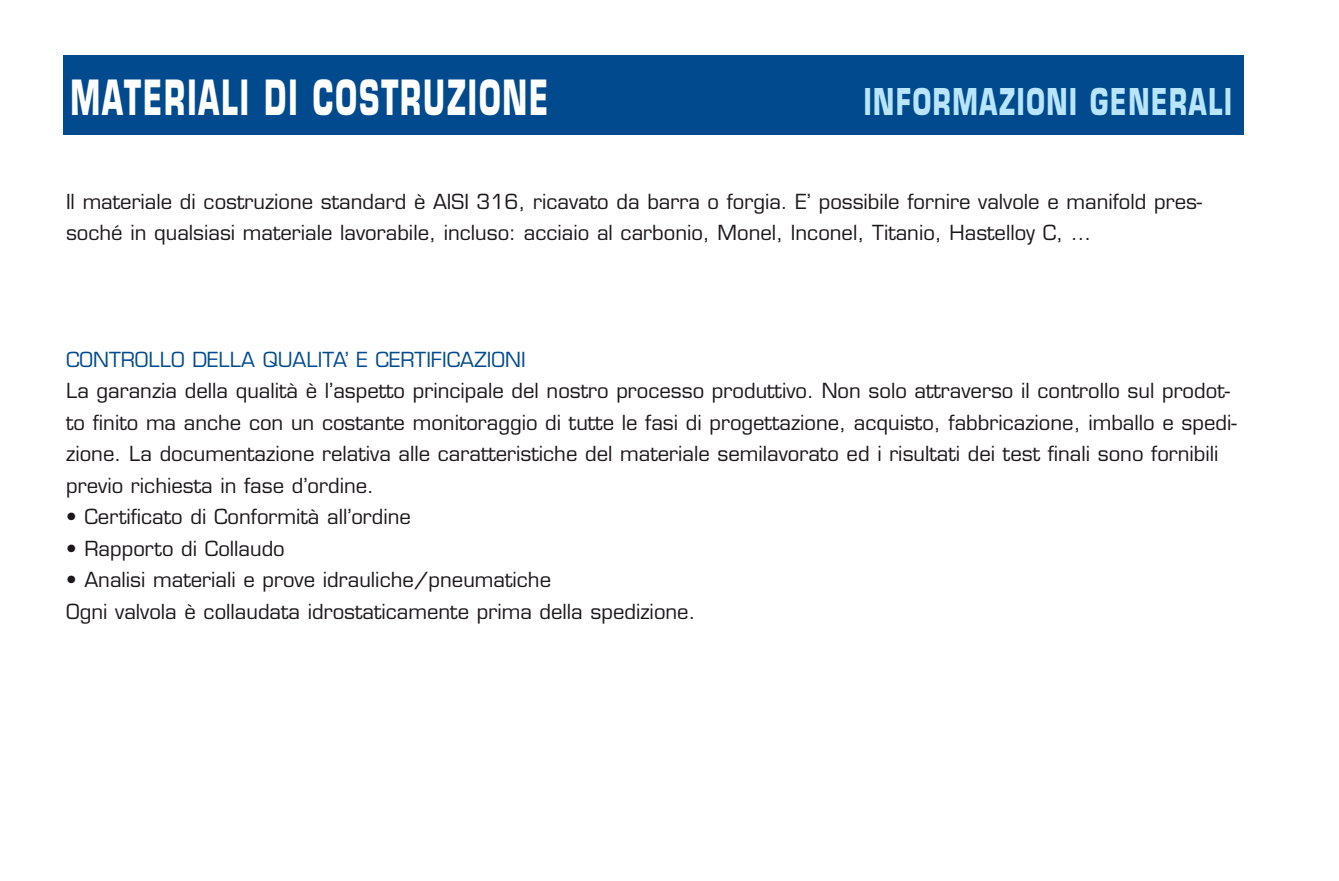
<style>
.page{position:relative;width:1339px;height:881px;background:#fff}
.page>*{position:absolute;margin:0;border:0;box-sizing:border-box;transform-origin:0 0}
.t1{font:700 47.25px "Eurostile";letter-spacing:.07em;color:#fff;scale:.6 1}
.t2{font:700 36px "Eurostile";letter-spacing:.07em;color:#b9e5fa;scale:.67 1}
.t3{font:20.25px/31.5px "Eurostile";color:#1c171b}
.s1{color:#004a8d}
</style>
<div class="page">
<div style="left:64px;top:55px;width:1180px;height:80px;background:#004a8d"></div>
<p class="t1" style="left:70px;top:68px;width:798px">MATERIALI DI COSTRUZIONE</p>
<p class="t2" style="left:864px;top:79px;width:551px">INFORMAZIONI GENERALI</p>
<p class="t3" style="left:66px;top:186px;width:1138px">Il materiale di costruzione standard è AISI 316, ricavato da barra o forgia. E’ possibile fornire valvole e manifold pres&shy;soché in qualsiasi materiale lavorabile, incluso: acciaio al carbonio, Monel, Inconel, Titanio, Hastelloy C, …</p>
<p class="t3" style="left:66px;top:343px;width:1172px"><span class="s1">CONTROLLO DELLA QUALITA’ E CERTIFICAZIONI<br></span>La garanzia della qualità è l’aspetto principale del nostro processo produttivo. Non solo attraverso il controllo sul prodot&shy;to finito ma anche con un costante monitoraggio di tutte le fasi di progettazione, acquisto, fabbricazione, imballo e spedi&shy;zione. La documentazione relativa alle caratteristiche del materiale semilavorato ed i risultati dei test finali sono fornibili previo richiesta in fase d’ordine.</p>
<p class="t3" style="left:66px;top:501px;width:346px">• Certificato di Conformità all’ordine</p>
<p class="t3" style="left:66px;top:532px;width:220px">• Rapporto di Collaudo</p>
<p class="t3" style="left:66px;top:564px;width:631px">• Analisi materiali e prove idrauliche/pneumatiche<br>Ogni valvola è collaudata idrostaticamente prima della spedizione.</p>
</div>
